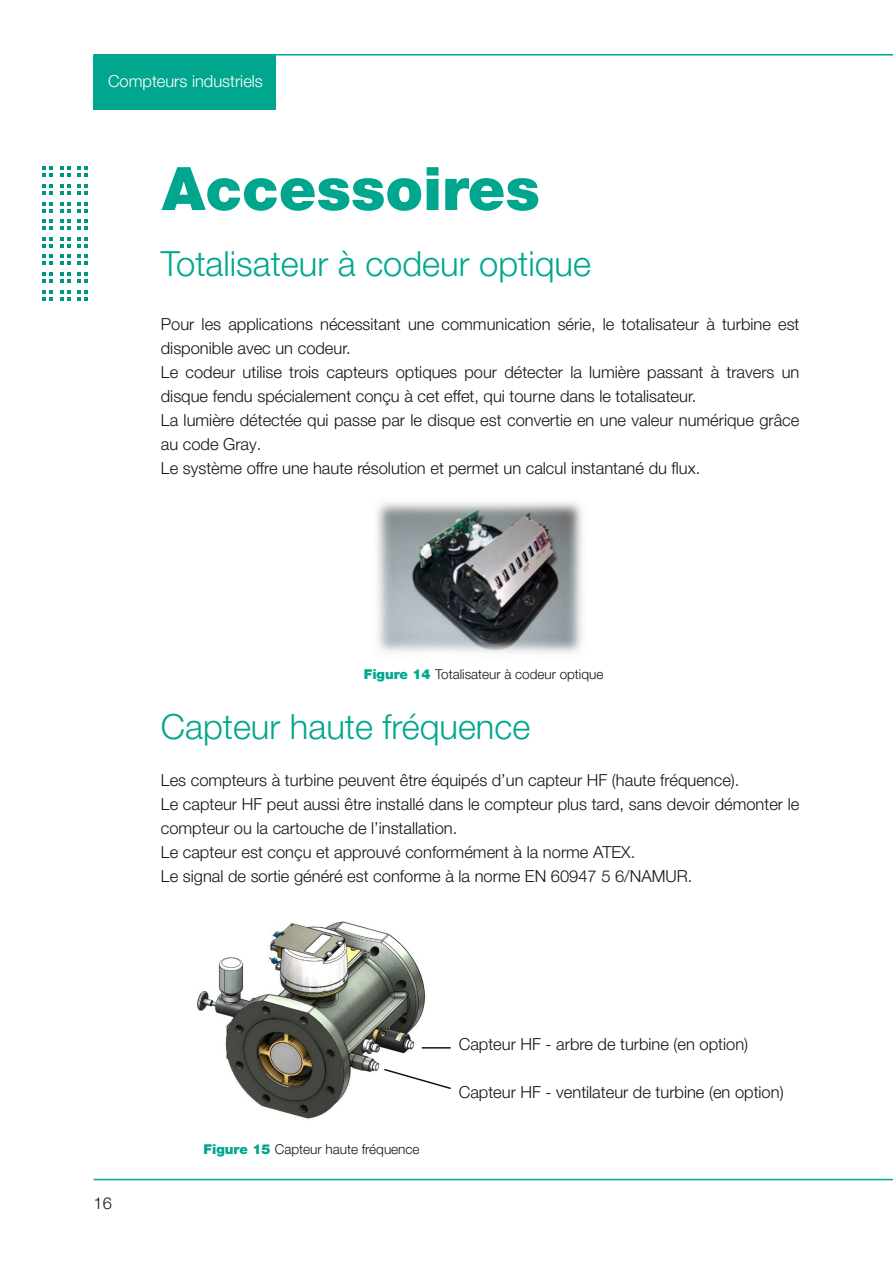
<style>
.page{position:relative;width:893px;height:1263px;background:#fff}
.page>*{position:absolute;margin:0;border:0;box-sizing:border-box;transform-origin:0 0}
.Titolo_Capitolo{font:900 60px "Helvetica Neue LT Pro";color:#00a78e}
.Titoletto{font:300 34.5px "Helvetica Neue LT Pro";color:#00a78e}
.Testo{font:300 16.5px/24px "Helvetica Neue LT Pro";color:#121418}
.t1{font:300 16.5px "Helvetica Neue LT Pro";color:#fff}
.t2{font:300 13.5px "Helvetica Neue LT Pro";color:#121418}
.s1{font-weight:900;color:#00a78e}
</style>
<div class="page">
<div style="left:94px;top:55px;width:182px;height:55px;background:#00a78e"></div>
<hr style="left:94px;top:1179px;width:799px;height:1px;background:#00a78e">
<hr style="left:94px;top:54px;width:799px;height:2px;background:#00a78e">
<svg style="left:42px;top:167px;width:11px;height:10px"></svg>
<svg style="left:60px;top:167px;width:11px;height:10px"></svg>
<svg style="left:78px;top:167px;width:10px;height:10px"></svg>
<svg style="left:42px;top:184px;width:11px;height:11px"></svg>
<svg style="left:60px;top:184px;width:11px;height:11px"></svg>
<svg style="left:78px;top:184px;width:10px;height:11px"></svg>
<svg style="left:42px;top:202px;width:11px;height:10px"></svg>
<svg style="left:60px;top:202px;width:11px;height:10px"></svg>
<svg style="left:78px;top:202px;width:10px;height:10px"></svg>
<svg style="left:42px;top:219px;width:11px;height:11px"></svg>
<svg style="left:60px;top:219px;width:11px;height:11px"></svg>
<svg style="left:78px;top:219px;width:10px;height:11px"></svg>
<svg style="left:42px;top:237px;width:11px;height:11px"></svg>
<svg style="left:60px;top:237px;width:11px;height:11px"></svg>
<svg style="left:78px;top:237px;width:10px;height:11px"></svg>
<svg style="left:42px;top:255px;width:11px;height:10px"></svg>
<svg style="left:60px;top:255px;width:11px;height:10px"></svg>
<svg style="left:78px;top:255px;width:10px;height:10px"></svg>
<svg style="left:42px;top:272px;width:11px;height:11px"></svg>
<svg style="left:60px;top:272px;width:11px;height:11px"></svg>
<svg style="left:78px;top:272px;width:10px;height:11px"></svg>
<svg style="left:42px;top:290px;width:11px;height:10px"></svg>
<svg style="left:60px;top:290px;width:11px;height:10px"></svg>
<svg style="left:78px;top:290px;width:10px;height:10px"></svg>
<img style="left:377px;top:502px;width:206px;height:151px">
<img style="left:197px;top:921px;width:231px;height:198px">
<svg style="left:422px;top:1047px;width:29px;height:1px"></svg>
<svg style="left:382px;top:1068px;width:69px;height:22px"></svg>
<p class="t1" style="left:108px;top:71px;width:156px">Compteurs industriels</p>
<p class="Titolo_Capitolo" style="left:162px;top:152px;width:379px">Accessoires</p>
<p class="Titoletto" style="left:161px;top:243px;width:432px">Totalisateur à codeur optique</p>
<p class="Testo" style="left:161px;top:312px;width:640px">Pour les applications nécessitant une communication série, le totalisateur à turbine est disponible avec un codeur.</p>
<p class="Testo" style="left:161px;top:360px;width:640px">Le codeur utilise trois capteurs optiques pour détecter la lumière passant à travers un disque fendu spécialement conçu à cet effet, qui tourne dans le totalisateur.</p>
<p class="Testo" style="left:161px;top:408px;width:640px">La lumière détectée qui passe par le disque est convertie en une valeur numérique grâce au code Gray.</p>
<p class="Testo" style="left:161px;top:456px;width:541px">Le système offre une haute résolution et permet un calcul instantané du flux.</p>
<p class="t2" style="left:364px;top:666px;width:241px"><span class="s1">Figure 14</span> Totalisateur à codeur optique</p>
<p class="Titoletto" style="left:161px;top:705px;width:371px">Capteur haute fréquence</p>
<p class="Testo" style="left:161px;top:768px;width:580px">Les compteurs à turbine peuvent être équipés d’un capteur HF (haute fréquence).</p>
<p class="Testo" style="left:161px;top:792px;width:640px">Le capteur HF peut aussi être installé dans le compteur plus tard, sans devoir démonter le compteur ou la cartouche de l’installation.</p>
<p class="Testo" style="left:161px;top:840px;width:476px">Le capteur est conçu et approuvé conformément à la norme ATEX.</p>
<p class="Testo" style="left:161px;top:864px;width:533px">Le signal de sortie généré est conforme à la norme EN 60947 5 6/NAMUR.</p>
<p class="Testo" style="left:94px;top:1191px;width:20px">16</p>
<p class="t2" style="left:204px;top:1140px;width:217px"><span class="s1">Figure 15</span> Capteur haute fréquence</p>
<p class="Testo" style="left:459px;top:1032px;width:291px">Capteur HF - arbre de turbine (en option)</p>
<p class="Testo" style="left:459px;top:1080px;width:326px">Capteur HF - ventilateur de turbine (en option)</p>
</div>
